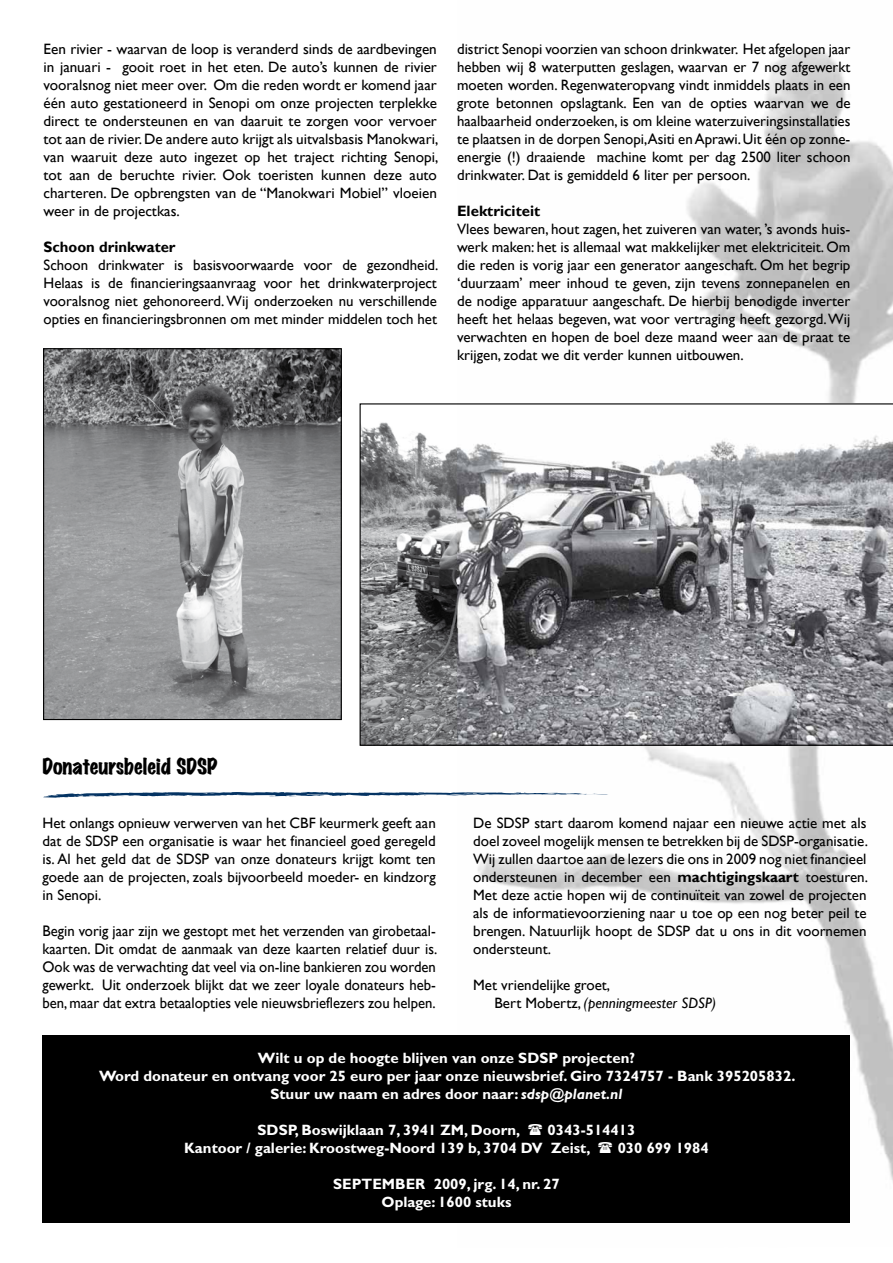
<style>
.page{position:relative;width:893px;height:1263px;background:#fff}
.page>*{position:absolute;margin:0;border:0;box-sizing:border-box;transform-origin:0 0}
.t1{font:21px "Marker Felt Wide";color:#000}
.t2{font:15.3px/18px "Gill Sans";color:#000;text-align:justify;scale:.96 1}
.t3{font:15px/18px "Gill Sans";color:#000;text-align:justify}
.t4{font:700 15px/18px "Gill Sans Std";color:#fff;text-align:center}
.t5{font:700 15px "Gill Sans";color:#000}
.s1{font-weight:700}
.s2{font-style:italic}
</style>
<div class="page">
<img style="left:478px;top:49px;width:415px;height:1132px">
<div style="left:43px;top:1035px;width:807px;height:188px;background:#000"></div>
<svg style="left:360px;top:403px;width:533px;height:343px"></svg>
<img style="left:45px;top:350px;width:295px;height:368px">
<div style="left:43px;top:348px;width:299px;height:372px;border:1px solid #000"></div>
<svg style="left:43px;top:792px;width:565px;height:6px"></svg>
<p class="t3" style="left:44px;top:40px;width:396px">Een rivier - waarvan de loop is veranderd sinds de aardbevingen in januari - gooit roet in het eten. De auto’s kunnen de rivier vooralsnog niet meer over. Om die reden wordt er komend jaar één auto gestationeerd in Senopi om onze projecten terplekke direct te ondersteunen en van daaruit te zorgen voor vervoer tot aan de rivier. De andere auto krijgt als uitvalsbasis Manokwari, van waaruit deze auto ingezet op het traject richting Senopi, tot aan de beruchte rivier. Ook toeristen kunnen deze auto charteren. De opbrengsten van de “Manokwari Mobiel” vloeien weer in de projectkas.</p>
<p class="t5" style="left:44px;top:238px;width:134px">Schoon drinkwater</p>
<p class="t3" style="left:44px;top:256px;width:396px">Schoon drinkwater is basisvoorwaarde voor de gezondheid.<br>Helaas is de financieringsaanvraag voor het drinkwaterproject vooralsnog niet gehonoreerd. Wij onderzoeken nu verschillende opties en financieringsbronnen om met minder middelen toch het</p>
<p class="t3" style="left:457px;top:40px;width:395px">district Senopi voorzien van schoon drinkwater. Het afgelopen jaar hebben wij 8 waterputten geslagen, waarvan er 7 nog afgewerkt moeten worden. Regenwateropvang vindt inmiddels plaats in een grote betonnen opslagtank. Een van de opties waarvan we de haalbaarheid onderzoeken, is om kleine waterzuiveringsinstallaties te plaatsen in de dorpen Senopi,Asiti en Aprawi. Uit één op zonne&shy;energie (!) draaiende machine komt per dag 2500 liter schoon drinkwater. Dat is gemiddeld 6 liter per persoon.</p>
<p class="t5" style="left:457px;top:202px;width:85px">Elektriciteit</p>
<p class="t3" style="left:457px;top:220px;width:395px">Vlees bewaren, hout zagen, het zuiveren van water, ’s avonds huis&shy;werk maken: het is allemaal wat makkelijker met elektriciteit. Om die reden is vorig jaar een generator aangeschaft. Om het begrip ‘duurzaam’ meer inhoud te geven, zijn tevens zonnepanelen en de nodige apparatuur aangeschaft. De hierbij benodigde inverter heeft het helaas begeven, wat voor vertraging heeft gezorgd. Wij verwachten en hopen de boel deze maand weer aan de praat te krijgen, zodat we dit verder kunnen uitbouwen.</p>
<h1 class="t1" style="left:43px;top:757px;width:176px">Donateursbeleid SDSP</h1>
<p class="t3" style="left:43px;top:814px;width:395px">Het onlangs opnieuw verwerven van het CBF keurmerk geeft aan dat de SDSP een organisatie is waar het financieel goed geregeld is. Al het geld dat de SDSP van onze donateurs krijgt komt ten goede aan de projecten, zoals bijvoorbeeld moeder- en kindzorg in Senopi.</p>
<p class="t2" style="left:43px;top:922px;width:413px">Begin vorig jaar zijn we gestopt met het verzenden van girobetaal&shy;kaarten. Dit omdat de aanmaak van deze kaarten relatief duur is.<br>Ook was de verwachting dat veel via on-line bankieren zou worden gewerkt. Uit onderzoek blijkt dat we zeer loyale donateurs heb&shy;ben, maar dat extra betaalopties vele nieuwsbrieflezers zou helpen.</p>
<p class="t3" style="left:473px;top:814px;width:396px">De SDSP start daarom komend najaar een nieuwe actie met als doel zoveel mogelijk mensen te betrekken bij de SDSP-organisatie.<br>Wij zullen daartoe aan de lezers die ons in 2009 nog niet financieel ondersteunen in december een <span class="s1">machtigingskaart</span> toesturen.<br>Met deze actie hopen wij de continuïteit van zowel de projecten als de informatievoorziening naar u toe op een nog beter peil te brengen. Natuurlijk hoopt de SDSP dat u ons in dit voornemen ondersteunt.</p>
<p class="t3" style="left:494px;top:976px;width:223px;text-indent:-21px">Met vriendelijke groet,<br>Bert Mobertz, <span class="s2">(penningmeester SDSP)</span></p>
<p class="t4" style="left:99px;top:1049px;width:698px">Wilt u op de hoogte blijven van onze SDSP projecten?<br>Word donateur en ontvang voor 25 euro per jaar onze nieuwsbrief. Giro 7324757 - Bank 395205832.<br>Stuur uw naam en adres door naar: <span class="s2">sdsp@planet.nl</span></p>
<p class="t4" style="left:258px;top:1121px;width:264px">SDSP, Boswijklaan 7, 3941 ZM, Doorn,</p>
<p class="t4" style="left:184px;top:1121px;width:453px;text-align:left;text-indent:363px">0343-514413<br>Kantoor / galerie: Kroostweg-Noord 139 b, 3704 DV Zeist,</p>
<p class="t4" style="left:618px;top:1139px;width:93px">030 699 1984</p>
<p class="t4" style="left:333px;top:1175px;width:228px">SEPTEMBER 2009, jrg. 14, nr. 27<br>Oplage: 1600 stuks</p>
</div>
